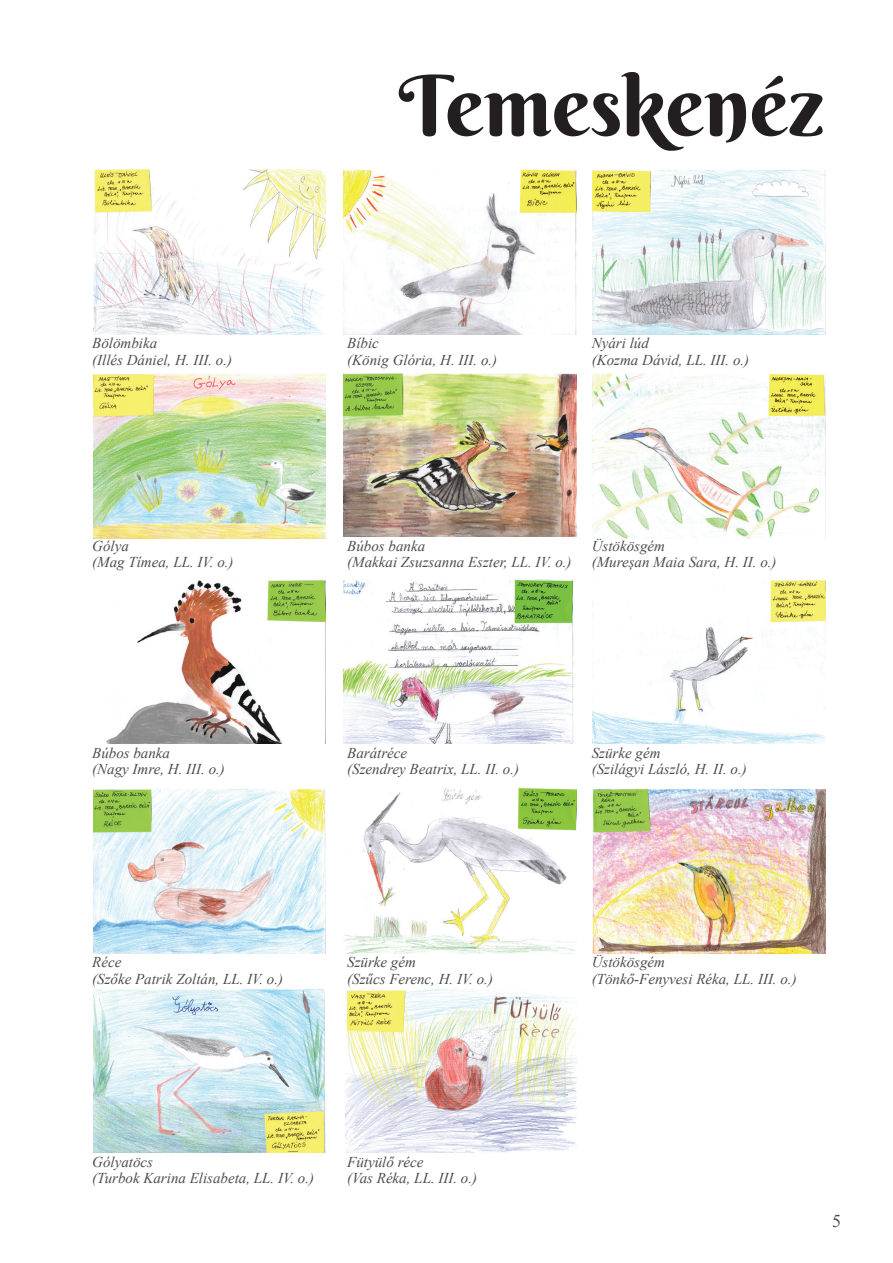
<style>
.page{position:relative;width:893px;height:1263px;background:#fff}
.page>*{position:absolute;margin:0;border:0;box-sizing:border-box;transform-origin:0 0}
.t1{font:84px "Berkshire Swash";color:#231f20}
.t2{font:18px "Times New Roman";color:#4b4c4d}
.t3{font:italic 15px/16.5px "Times New Roman";color:#4b4c4d}
</style>
<div class="page">
<img style="left:94px;top:989px;width:232px;height:163px">
<img style="left:345px;top:989px;width:232px;height:163px">
<img style="left:93px;top:170px;width:233px;height:164px">
<img style="left:344px;top:170px;width:232px;height:164px">
<img style="left:593px;top:170px;width:232px;height:164px">
<img style="left:93px;top:374px;width:233px;height:164px">
<img style="left:344px;top:374px;width:232px;height:163px">
<img style="left:593px;top:374px;width:232px;height:164px">
<img style="left:106px;top:580px;width:220px;height:164px">
<img style="left:344px;top:579px;width:230px;height:165px">
<img style="left:593px;top:580px;width:232px;height:164px">
<img style="left:93px;top:789px;width:233px;height:164px">
<img style="left:344px;top:789px;width:232px;height:164px">
<img style="left:593px;top:789px;width:232px;height:164px">
<h1 class="t1" style="left:399px;top:53px;width:427px">Temeskenéz</h1>
<p class="t3" style="left:92px;top:334px;width:141px">Bölömbika<br>(Illés Dániel, H. III. o.)</p>
<p class="t3" style="left:347px;top:334px;width:151px">Bíbic<br>(König Glória, H. III. o.)</p>
<p class="t3" style="left:592px;top:334px;width:159px">Nyári lúd<br>(Kozma Dávid, LL. III. o.)</p>
<p class="t3" style="left:92px;top:537px;width:143px">Gólya<br>(Mag Tímea, LL. IV. o.)</p>
<p class="t3" style="left:347px;top:537px;width:226px">Búbos banka<br>(Makkai Zsuzsanna Eszter, LL. IV. o.)</p>
<p class="t3" style="left:592px;top:537px;width:186px">Üstökösgém<br>(Mureșan Maia Sara, H. II. o.)</p>
<p class="t3" style="left:92px;top:744px;width:134px">Búbos banka<br>(Nagy Imre, H. III. o.)</p>
<p class="t3" style="left:347px;top:744px;width:173px">Barátréce<br>(Szendrey Beatrix, LL. II. o.)</p>
<p class="t3" style="left:592px;top:744px;width:156px">Szürke gém<br>(Szilágyi László, H. II. o.)</p>
<p class="t3" style="left:92px;top:954px;width:192px">Réce<br>(Szőke Patrik Zoltán, LL. IV. o.)</p>
<p class="t3" style="left:347px;top:954px;width:147px">Szürke gém<br>(Szűcs Ferenc, H. IV. o.)</p>
<p class="t3" style="left:92px;top:1153px;width:223px">Gólyatöcs<br>(Turbok Karina Elisabeta, LL. IV. o.)</p>
<p class="t3" style="left:347px;top:1153px;width:131px">Fütyülő réce<br>(Vas Réka, LL. III. o.)</p>
<p class="t3" style="left:592px;top:954px;width:206px">Üstökösgém<br>(Tönkő-Fenyvesi Réka, LL. III. o.)</p>
<p class="t2" style="left:832px;top:1208px;width:10px">5</p>
</div>
